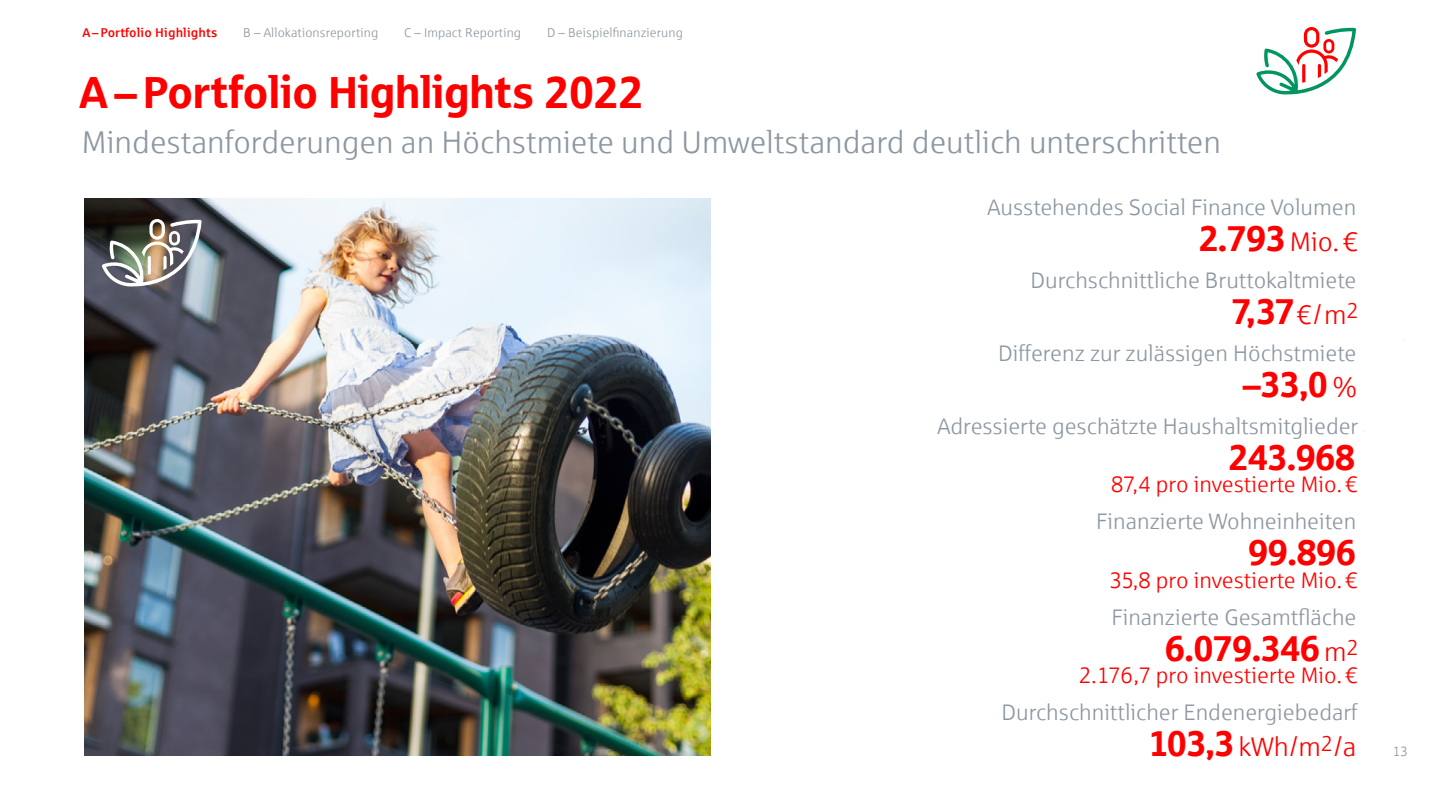
<style>
.page{position:relative;width:1440px;height:810px;background:#fff}
.page>*{position:absolute;margin:0;border:0;box-sizing:border-box;transform-origin:0 0}
.t1{font:45px "Sparkasse Head";letter-spacing:.01em;color:#f00}
.t2{font:36px "Sparkasse Head";color:#f00}
.t3{font:31.5px "Sparkasse Lt";color:#8c97a1}
.t4{font:27px "Sparkasse Lt";color:#f00}
.t5{font:22.5px "Sparkasse Lt";color:#8c97a1}
.t6{font:22.5px "Sparkasse Lt";color:#f00}
.t7{font:13.5px "Sparkasse Lt";color:#8c97a1}
.t8{font:12.75px "Sparkasse Lt";letter-spacing:.01em;color:#8c97a1}
.t9{font:500 12.75px "Sparkasse";letter-spacing:.01em;color:#f00}
.s1{font-family:"Sparkasse Lt";font-size:27px}
.s2{font-family:"Sparkasse Lt";font-size:21.6px}
.s3{font-family:"Sparkasse Head";font-size:36px}
</style>
<div class="page">
<img style="left:84px;top:198px;width:627px;height:558px">
<img style="left:102px;top:219px;width:100px;height:68px">
<svg style="left:1256px;top:27px;width:100px;height:68px"></svg>
<p class="t9" style="left:82px;top:24px;width:136px">A–Portfolio Highlights</p>
<p class="t8" style="left:243px;top:24px;width:136px">B – Allokationsreporting</p>
<p class="t8" style="left:404px;top:24px;width:119px">C – Impact Reporting</p>
<p class="t8" style="left:547px;top:24px;width:137px">D – Beispielfinanzierung</p>
<h1 class="t1" style="left:79px;top:64px;width:565px">A– Portfolio Highlights 2022</h1>
<h3 class="t3" style="left:82px;top:123px;width:1141px">Mindestanforderungen an Höchstmiete und Umweltstandard deutlich unterschritten</h3>
<p class="t5" style="left:987px;top:194px;width:370px">Ausstehendes Social Finance Volumen</p>
<h2 class="t2" style="left:1199px;top:215px;width:160px">2.793 <span class="s1">Mio.€</span></h2>
<p class="t5" style="left:1030px;top:267px;width:327px">Durchschnittliche Bruttokaltmiete</p>
<h2 class="t2" style="left:1232px;top:288px;width:128px">7,37<span class="s1">€/m</span><sup>2</sup></h2>
<p class="t5" style="left:998px;top:339px;width:360px">Differenz zur zulässigen Höchstmiete</p>
<h2 class="t2" style="left:1243px;top:361px;width:116px">–33,0 <span class="s1">%</span></h2>
<p class="t5" style="left:938px;top:412px;width:422px">Adressierte geschätzte Haushaltsmitglieder</p>
<h2 class="t2" style="left:1229px;top:434px;width:128px">243.968</h2>
<p class="t6" style="left:1111px;top:471px;width:248px">87,4 pro investierte Mio.€</p>
<p class="t5" style="left:1096px;top:508px;width:261px">Finanzierte Wohneinheiten</p>
<h2 class="t2" style="left:1249px;top:530px;width:109px">99.896</h2>
<p class="t6" style="left:1110px;top:566px;width:249px">35,8 pro investierte Mio.€</p>
<p class="t5" style="left:1112px;top:603px;width:246px">Finanzierte Gesamtfläche</p>
<h2 class="t2" style="left:1165px;top:625px;width:195px">6.079.346 <span class="s1">m</span><span class="s2">2</span></h2>
<p class="t6" style="left:1079px;top:662px;width:280px">2.176,7 pro investierte Mio.€</p>
<p class="t5" style="left:1001px;top:699px;width:358px">Durchschnittlicher Endenergiebedarf</p>
<p class="t4" style="left:1150px;top:731px;width:208px"><span class="s3">103,3</span> kWh/m<sup>2</sup>/a</p>
<p class="t7" style="left:1393px;top:743px;width:16px">13</p>
</div>
